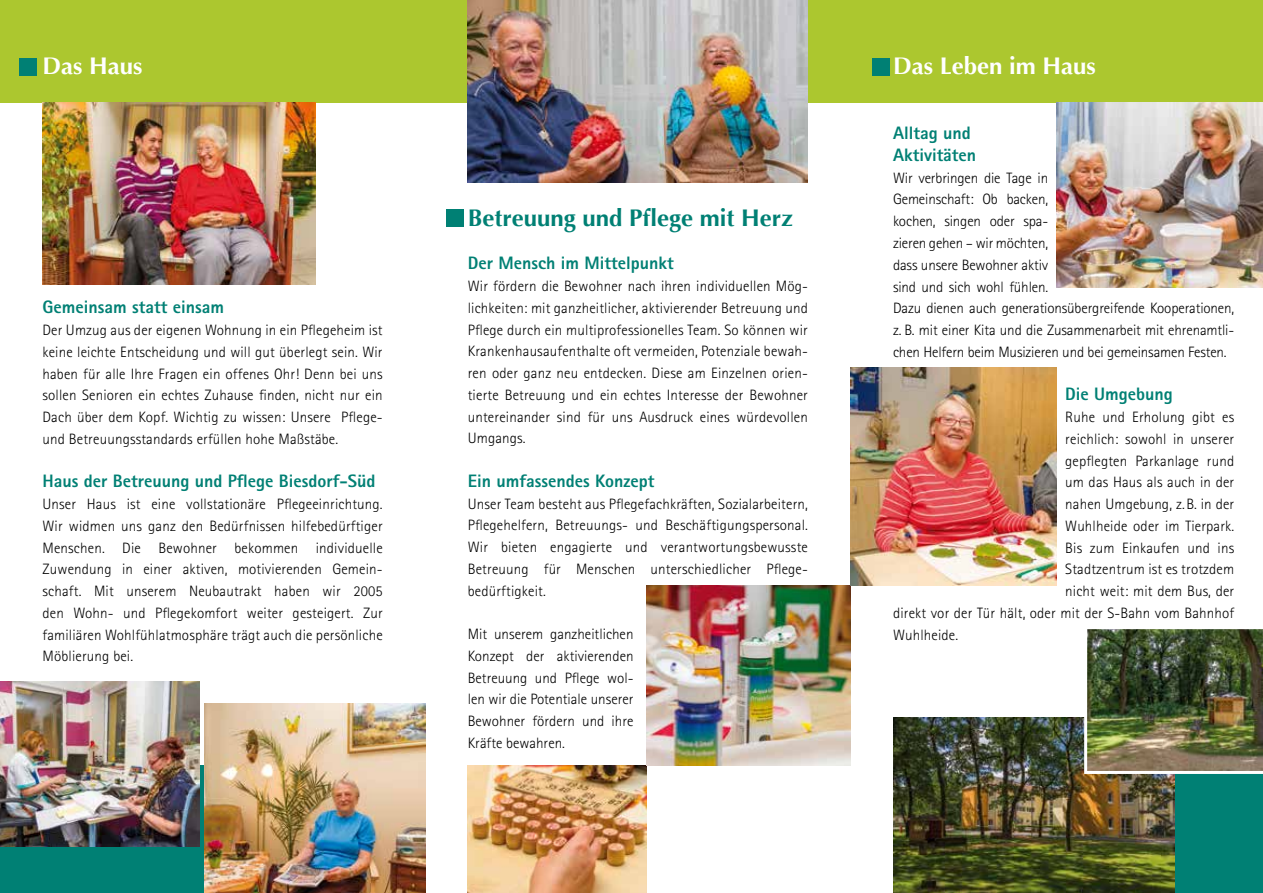
<style>
.page{position:relative;width:1263px;height:893px;background:#fff}
.page>*{position:absolute;margin:0;border:0;box-sizing:border-box;transform-origin:0 0}
.t1{font:700 24px "Optima";color:#008074}
.t2{font:700 24px "Optima";color:#fff}
.t3{font:800 18px/21.8px "Rotis Sans Serif";color:#008074}
.t4{font:300 15px/21.8px "Rotis Sans Serif";letter-spacing:.01em;color:#000;text-align:justify}
.t5{font:300 15px/21.8px "Rotis Sans Serif";letter-spacing:-.01em;color:#000}
</style>
<div class="page">
<div style="left:0;top:0;width:1263px;height:102px;background:#acc72f"></div>
<div style="left:0;top:765px;width:232px;height:128px;background:#008074"></div>
<div style="left:20px;top:58px;width:17px;height:17px;background:#008074"></div>
<img style="left:205px;top:704px;width:220px;height:189px">
<img style="left:43px;top:102px;width:272px;height:182px">
<img style="left:0;top:681px;width:199px;height:165px">
<div style="left:446px;top:209px;width:17px;height:17px;background:#008074"></div>
<img style="left:468px;top:765px;width:178px;height:128px">
<img style="left:468px;top:0;width:340px;height:183px">
<img style="left:646px;top:585px;width:204px;height:180px">
<div style="left:1161px;top:765px;width:102px;height:128px;background:#008074"></div>
<div style="left:872px;top:58px;width:17px;height:17px;background:#008074"></div>
<img style="left:893px;top:717px;width:281px;height:176px">
<img style="left:1084px;top:629px;width:179px;height:145px">
<img style="left:1057px;top:102px;width:206px;height:186px">
<img style="left:850px;top:368px;width:207px;height:218px">
<h1 class="t2" style="left:43px;top:52px;width:102px">Das Haus</h1>
<p class="t3" style="left:43px;top:296px;width:183px">Gemeinsam statt einsam</p>
<p class="t4" style="left:43px;top:319px;width:342px">Der Umzug aus der eigenen Wohnung in ein Pflegeheim ist keine leichte Entscheidung und will gut überlegt sein. Wir haben für alle Ihre Fragen ein offenes Ohr! Denn bei uns sollen Senioren ein echtes Zuhause finden, nicht nur ein Dach über dem Kopf. Wichtig zu wissen: Unsere Pflege&shy;und Betreuungsstandards erfüllen hohe Maßstäbe.</p>
<p class="t3" style="left:43px;top:470px;width:335px">Haus der Betreuung und Pflege Biesdorf-Süd</p>
<p class="t4" style="left:43px;top:493px;width:342px">Unser Haus ist eine vollstationäre Pflegeeinrichtung.<br>Wir widmen uns ganz den Bedürfnissen hilfebedürftiger Menschen. Die Bewohner bekommen individuelle Zuwendung in einer aktiven, motivierenden Gemein&shy;schaft. Mit unserem Neubautrakt haben wir 2005 den Wohn- und Pflegekomfort weiter gesteigert. Zur familiären Wohlfühlatmosphäre trägt auch die persönliche Möblierung bei.</p>
<h1 class="t1" style="left:468px;top:204px;width:327px">Betreuung und Pflege mit Herz</h1>
<p class="t3" style="left:468px;top:252px;width:207px">Der Mensch im Mittelpunkt</p>
<p class="t4" style="left:468px;top:275px;width:342px">Wir fördern die Bewohner nach ihren individuellen Mög&shy;lichkeiten: mit ganzheitlicher, aktivierender Betreuung und Pflege durch ein multiprofessionelles Team. So können wir Krankenhausaufenthalte oft vermeiden, Potenziale bewah&shy;ren oder ganz neu entdecken. Diese am Einzelnen orien&shy;tierte Betreuung und ein echtes Interesse der Bewohner untereinander sind für uns Ausdruck eines würdevollen Umgangs.</p>
<p class="t3" style="left:468px;top:470px;width:188px">Ein umfassendes Konzept</p>
<p class="t4" style="left:468px;top:493px;width:342px">Unser Team besteht aus Pflegefachkräften, Sozialarbeitern, Pflegehelfern, Betreuungs- und Beschäftigungspersonal.<br>Wir bieten engagierte und verantwortungsbewusste Betreuung für Menschen unterschiedlicher Pflege&shy;bedürftigkeit.</p>
<p class="t4" style="left:468px;top:623px;width:167px">Mit unserem ganzheitlichen Konzept der aktivierenden Betreuung und Pflege wol&shy;len wir die Potentiale unserer Bewohner fördern und ihre Kräfte bewahren.</p>
<h1 class="t2" style="left:893px;top:52px;width:204px">Das Leben im Haus</h1>
<p class="t3" style="left:893px;top:122px;width:85px">Alltag und<br>Aktivitäten</p>
<p class="t5" style="left:893px;top:167px;width:343px">Wir verbringen die Tage in<br>Gemeinschaft: Ob backen,<br>kochen, singen oder spa-<br>zieren gehen – wir möchten,<br>dass unsere Bewohner aktiv<br>sind und sich wohl fühlen.<br>Dazu dienen auch generationsübergreifende Kooperationen, z. B. mit einer Kita und die Zusammenarbeit mit ehrenamtli&shy;chen Helfern beim Musizieren und bei gemeinsamen Festen.</p>
<p class="t3" style="left:1065px;top:383px;width:109px">Die Umgebung</p>
<p class="t4" style="left:1065px;top:406px;width:171px">Ruhe und Erholung gibt es</p>
<p class="t4" style="left:1065px;top:428px;width:171px">reichlich: sowohl in unserer</p>
<p class="t4" style="left:1065px;top:450px;width:171px">gepflegten Parkanlage rund</p>
<p class="t4" style="left:1065px;top:471px;width:171px">um das Haus als auch in der</p>
<p class="t4" style="left:1065px;top:493px;width:171px">nahen Umgebung, z.B. in der</p>
<p class="t4" style="left:1065px;top:515px;width:171px">Wuhlheide oder im Tierpark.</p>
<p class="t4" style="left:1065px;top:537px;width:171px">Bis zum Einkaufen und ins</p>
<p class="t4" style="left:1065px;top:558px;width:171px">Stadtzentrum ist es trotzdem</p>
<p class="t4" style="left:1065px;top:580px;width:171px">nicht weit: mit dem Bus, der</p>
<p class="t4" style="left:893px;top:602px;width:343px">direkt vor der Tür hält, oder mit der S-Bahn vom Bahnhof</p>
<p class="t4" style="left:893px;top:624px;width:67px">Wuhlheide.</p>
</div>
